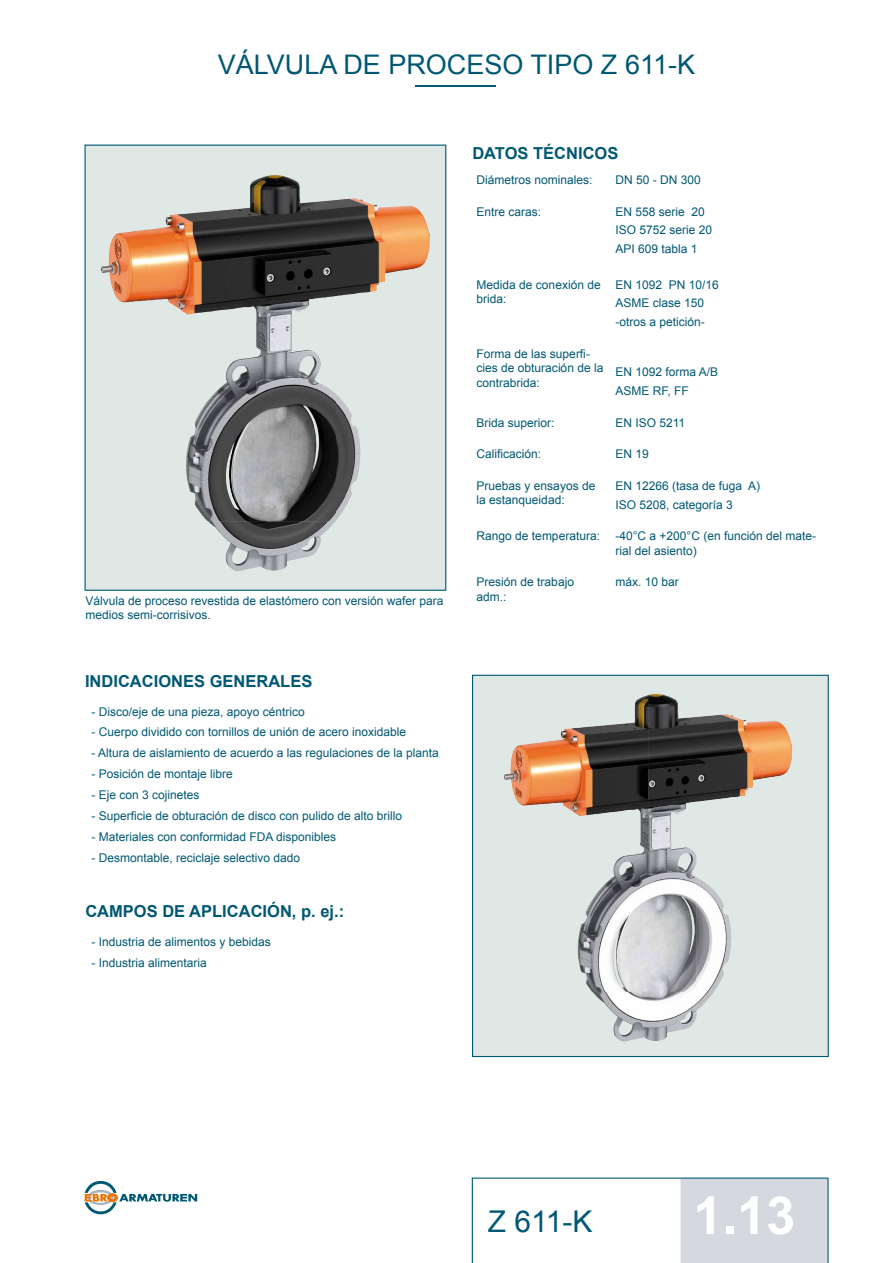
<style>
.page{position:relative;width:893px;height:1263px;background:#fff}
.page>*{position:absolute;margin:0;border:0;box-sizing:border-box;transform-origin:0 0}
.t1{font:700 52.5px "Arial";color:#fff}
.t2{font:30px "Arial";color:#005874}
.t3{font:27px "Arial";color:#005874}
.t4{font:700 16.5px "Arial";color:#005874}
.t5{font:12px/14.4px "Arial";color:#005874}
</style>
<div class="page">
<hr style="left:416px;top:85px;width:80px;height:1px;background:#005874">
<svg style="left:85px;top:1181px;width:112px;height:33px"></svg>
<svg style="left:85px;top:145px;width:361px;height:446px;background:#b6b6b1"></svg>
<svg style="left:472px;top:675px;width:357px;height:382px;background:#bcc0bd"></svg>
<svg style="left:472px;top:1177px;width:357px;height:86px"></svg>
<h3 class="t3" style="left:218px;top:46px;width:479px">VÁLVULA DE PROCESO TIPO Z 611-K</h3>
<p class="t5" style="left:85px;top:593px;width:360px">Válvula de proceso revestida de elastómero con versión wafer para medios semi-corrisivos.</p>
<h3 class="t4" style="left:85px;top:670px;width:229px">INDICACIONES GENERALES</h3>
<p class="t5" style="left:91px;top:704px;width:215px">- Disco/eje de una pieza, apoyo céntrico</p>
<p class="t5" style="left:91px;top:725px;width:316px">- Cuerpo dividido con tornillos de unión de acero inoxidable</p>
<p class="t5" style="left:91px;top:746px;width:349px">- Altura de aislamiento de acuerdo a las regulaciones de la planta</p>
<p class="t5" style="left:91px;top:767px;width:143px">- Posición de montaje libre</p>
<p class="t5" style="left:91px;top:787px;width:110px">- Eje con 3 cojinetes</p>
<p class="t5" style="left:91px;top:808px;width:312px">- Superficie de obturación de disco con pulido de alto brillo</p>
<p class="t5" style="left:91px;top:829px;width:246px">- Materiales con conformidad FDA disponibles</p>
<p class="t5" style="left:91px;top:850px;width:210px">- Desmontable, reciclaje selectivo dado</p>
<h3 class="t4" style="left:85px;top:900px;width:260px">CAMPOS DE APLICACIÓN, p. ej.:</h3>
<p class="t5" style="left:91px;top:934px;width:181px">- Industria de alimentos y bebidas</p>
<p class="t5" style="left:91px;top:955px;width:117px">- Industria alimentaria</p>
<h3 class="t4" style="left:472px;top:142px;width:148px">DATOS TÉCNICOS</h3>
<p class="t5" style="left:477px;top:173px;width:118px">Diámetros nominales:</p>
<p class="t5" style="left:615px;top:173px;width:87px">DN 50 - DN 300</p>
<p class="t5" style="left:477px;top:204px;width:66px">Entre caras:</p>
<p class="t5" style="left:615px;top:202px;width:98px;line-height:18.6px">EN 558 serie 20<br>ISO 5752 serie 20<br>API 609 tabla 1</p>
<p class="t5" style="left:477px;top:277px;width:126px">Medida de conexión de brida:</p>
<p class="t5" style="left:615px;top:275px;width:105px;line-height:18.6px">EN 1092 PN 10/16<br>ASME clase 150 -otros a petición-</p>
<p class="t5" style="left:477px;top:346px;width:128px">Forma de las superfi&shy;cies de obturación de la contrabrida:</p>
<p class="t5" style="left:615px;top:363px;width:104px;line-height:18.6px">EN 1092 forma A/B<br>ASME RF, FF</p>
<p class="t5" style="left:477px;top:415px;width:80px">Brida superior:</p>
<p class="t5" style="left:615px;top:415px;width:71px">EN ISO 5211</p>
<p class="t5" style="left:477px;top:447px;width:66px">Calificación:</p>
<p class="t5" style="left:615px;top:447px;width:35px">EN 19</p>
<p class="t5" style="left:477px;top:479px;width:120px">Pruebas y ensayos de la estanqueidad:</p>
<p class="t5" style="left:615px;top:477px;width:146px;line-height:18.6px">EN 12266 (tasa de fuga A)<br>ISO 5208, categoría 3</p>
<p class="t5" style="left:477px;top:529px;width:125px">Rango de temperatura:</p>
<p class="t5" style="left:615px;top:529px;width:202px">-40°C a +200°C (en función del mate&shy;rial del asiento)</p>
<p class="t5" style="left:477px;top:575px;width:99px">Presión de trabajo adm.:</p>
<p class="t5" style="left:615px;top:575px;width:65px">máx. 10 bar</p>
<h2 class="t2" style="left:488px;top:1201px;width:106px">Z 611-K</h2>
<h1 class="t1" style="left:693px;top:1180px;width:104px">1.13</h1>
</div>
